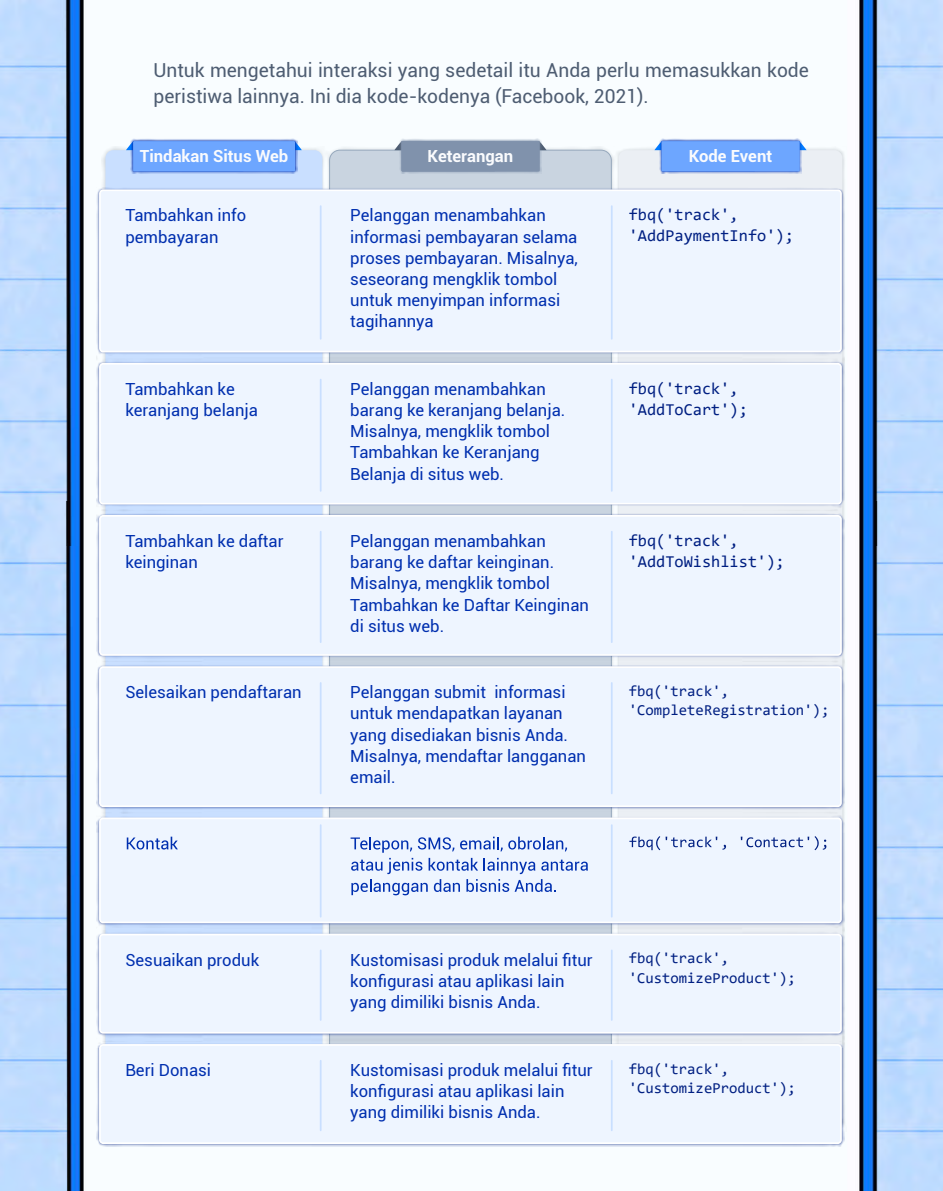
<style>
.page{position:relative;width:943px;height:1191px;background:#fff}
.page>*{position:absolute;margin:0;border:0;box-sizing:border-box;transform-origin:0 0}
.t1{font:19.25px/26.2px "Roboto";color:#4e5d72}
.t2{font:16.62px/21.2px "Roboto";color:#002faf}
.t3{font:16.62px/21.2px "Consolas";color:#001f82}
.t4{font:700 16.62px "Roboto";color:#fafbfd}
.t5{font:15.22px/19.2px "Consolas";color:#001f82}
</style>
<div class="page">
<img style="left:0;top:546px;width:943px;height:645px">
<img style="left:0;top:0;width:943px;height:546px">
<div style="left:329px;top:150px;width:282px;height:975px;background:#c9d4e0;border:1px solid #97a9bd;border-radius:10px"></div>
<div style="left:618px;top:150px;width:224px;height:975px;background:#ebeff4;border-radius:8px"></div>
<svg style="left:394px;top:141px;width:5px;height:9px"></svg>
<svg style="left:542px;top:141px;width:4px;height:9px"></svg>
<img style="left:399px;top:139px;width:143px;height:35px">
<div style="left:401px;top:141px;width:138px;height:30px;background:#8092ac"></div>
<svg style="left:654px;top:141px;width:5px;height:9px"></svg>
<svg style="left:801px;top:141px;width:5px;height:9px"></svg>
<img style="left:659px;top:139px;width:142px;height:35px">
<div style="left:661px;top:141px;width:138px;height:30px;background:#6da6ff"></div>
<svg style="left:126px;top:141px;width:5px;height:9px"></svg>
<svg style="left:297px;top:141px;width:5px;height:9px"></svg>
<img style="left:131px;top:139px;width:166px;height:35px">
<div style="left:133px;top:141px;width:162px;height:30px;background:#6da6ff"></div>
<img style="left:97px;top:187px;width:747px;height:959px">
<div style="left:100px;top:190px;width:741px;height:162px;background:#eef5ff;border-radius:3px"></div>
<div style="left:99px;top:189px;width:742px;height:163px;border:2px solid #fff;border-radius:3px"></div>
<div style="left:100px;top:364px;width:741px;height:140px;background:#eef5ff;border-radius:3px"></div>
<div style="left:99px;top:363px;width:742px;height:141px;border:2px solid #fff;border-radius:3px"></div>
<div style="left:100px;top:516px;width:741px;height:139px;background:#eef5ff;border-radius:3px"></div>
<div style="left:99px;top:515px;width:742px;height:141px;border:2px solid #fff;border-radius:3px"></div>
<div style="left:100px;top:667px;width:741px;height:139px;background:#eef5ff;border-radius:3px"></div>
<div style="left:99px;top:666px;width:742px;height:141px;border:2px solid #fff;border-radius:3px"></div>
<div style="left:100px;top:934px;width:741px;height:98px;background:#eef5ff;border-radius:3px"></div>
<div style="left:99px;top:933px;width:742px;height:100px;border:2px solid #fff;border-radius:3px"></div>
<div style="left:100px;top:1045px;width:741px;height:98px;background:#eef5ff;border-radius:3px"></div>
<div style="left:99px;top:1044px;width:742px;height:100px;border:2px solid #fff;border-radius:3px"></div>
<div style="left:100px;top:818px;width:741px;height:104px;background:#eef5ff;border-radius:3px"></div>
<div style="left:99px;top:817px;width:742px;height:106px;border:2px solid #fff;border-radius:3px"></div>
<svg style="left:127px;top:836px;width:51px;height:13px"></svg>
<svg style="left:350px;top:837px;width:62px;height:15px"></svg>
<svg style="left:418px;top:837px;width:36px;height:14px"></svg>
<svg style="left:460px;top:836px;width:42px;height:15px"></svg>
<svg style="left:508px;top:836px;width:59px;height:15px"></svg>
<svg style="left:351px;top:858px;width:237px;height:37px"></svg>
<svg style="left:629px;top:836px;width:97px;height:14px"></svg>
<svg style="left:740px;top:836px;width:86px;height:14px"></svg>
<hr style="left:320px;top:206px;width:1px;height:133px;background:#c9dfff">
<hr style="left:320px;top:379px;width:1px;height:112px;background:#c9dfff">
<hr style="left:320px;top:531px;width:1px;height:111px;background:#c9dfff">
<hr style="left:320px;top:683px;width:1px;height:110px;background:#c9dfff">
<hr style="left:320px;top:950px;width:1px;height:70px;background:#c9dfff">
<hr style="left:320px;top:1060px;width:1px;height:70px;background:#c9dfff">
<hr style="left:320px;top:825px;width:1px;height:91px;background:#c9dfff">
<hr style="left:611px;top:206px;width:1px;height:133px;background:#c9dfff">
<hr style="left:611px;top:379px;width:1px;height:112px;background:#c9dfff">
<hr style="left:611px;top:531px;width:1px;height:111px;background:#c9dfff">
<hr style="left:611px;top:683px;width:1px;height:110px;background:#c9dfff">
<hr style="left:611px;top:950px;width:1px;height:70px;background:#c9dfff">
<hr style="left:611px;top:1060px;width:1px;height:70px;background:#c9dfff">
<hr style="left:611px;top:825px;width:1px;height:91px;background:#c9dfff">
<p class="t1" style="left:153px;top:56px;width:657px">Untuk mengetahui interaksi yang sedetail itu Anda perlu memasukkan kode peristiwa lainnya. Ini dia kode-kodenya (Facebook, 2021).</p>
<p class="t4" style="left:140px;top:144px;width:150px">Tindakan Situs Web</p>
<p class="t4" style="left:427px;top:144px;width:87px">Keterangan</p>
<p class="t4" style="left:688px;top:144px;width:85px">Kode Event</p>
<p class="t2" style="left:125px;top:204px;width:122px">Tambahkan info pembayaran</p>
<p class="t2" style="left:350px;top:204px;width:229px">Pelanggan menambahkan informasi pembayaran selama proses pembayaran. Misalnya, seseorang mengklik tombol untuk menyimpan informasi tagihannya</p>
<p class="t3" style="left:628px;top:204px;width:166px">fbq('track', 'AddPaymentInfo');</p>
<p class="t2" style="left:125px;top:377px;width:134px">Tambahkan ke keranjang belanja</p>
<p class="t2" style="left:350px;top:377px;width:217px">Pelanggan menambahkan barang ke keranjang belanja.<br>Misalnya, mengklik tombol<br>Tambahkan ke Keranjang<br>Belanja di situs web.</p>
<p class="t3" style="left:628px;top:377px;width:121px">fbq('track', 'AddToCart');</p>
<p class="t2" style="left:125px;top:530px;width:160px">Tambahkan ke daftar keinginan</p>
<p class="t2" style="left:350px;top:530px;width:240px">Pelanggan menambahkan barang ke daftar keinginan.<br>Misalnya, mengklik tombol<br>Tambahkan ke Daftar Keinginan di situs web.</p>
<p class="t3" style="left:628px;top:529px;width:157px">fbq('track', 'AddToWishlist');</p>
<p class="t2" style="left:125px;top:681px;width:178px">Selesaikan pendaftaran</p>
<p class="t2" style="left:350px;top:681px;width:237px">Pelanggan submit informasi untuk mendapatkan layanan yang disediakan bisnis Anda.<br>Misalnya, mendaftar langganan email.</p>
<p class="t5" style="left:628px;top:681px;width:202px">fbq('track', 'CompleteRegistration');</p>
<p class="t2" style="left:125px;top:948px;width:135px">Sesuaikan produk</p>
<p class="t2" style="left:125px;top:1058px;width:87px">Beri Donasi</p>
<p class="t2" style="left:350px;top:948px;width:244px">Kustomisasi produk melalui fitur konfigurasi atau aplikasi lain yang dimiliki bisnis Anda.</p>
<p class="t2" style="left:350px;top:1058px;width:244px">Kustomisasi produk melalui fitur konfigurasi atau aplikasi lain yang dimiliki bisnis Anda.</p>
<p class="t5" style="left:628px;top:948px;width:169px">fbq('track', 'CustomizeProduct');</p>
<p class="t5" style="left:628px;top:1058px;width:169px">fbq('track', 'CustomizeProduct');</p>
</div>
